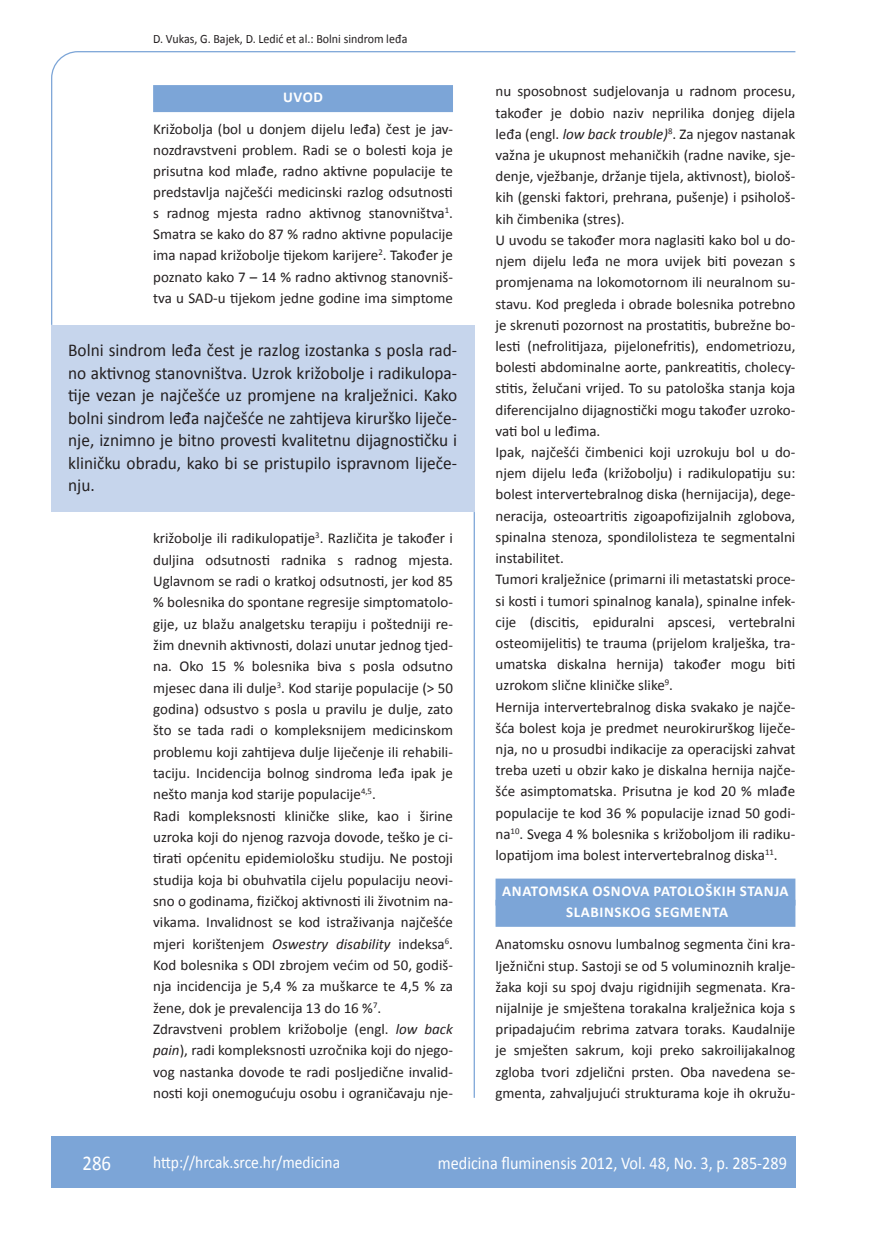
<style>
.page{position:relative;width:872px;height:1234px;background:#fff}
.page>*{position:absolute;margin:0;border:0;box-sizing:border-box;transform-origin:0 0}
.t1{font:21px "Calibri";color:#fff;scale:.9 1}
.anterfile{font:18px/22.5px "Calibri";color:#231f20;text-align:justify;scale:.96 1}
.t2{font:18px "Calibri";color:#fff;scale:.9 1}
.t3{font:17.25px "Calibri";color:#fff;scale:.9 1}
.osnovni_tekst{font:15px/21.1px "Calibri";color:#231f20;text-align:justify}
.naslov_ruler{font:700 15px "Calibri";letter-spacing:.04em;color:#fff}
.glava{font:12.75px "Calibri";color:#231f20;scale:.94 1}
.s1{font-style:italic}
</style>
<div class="page">
<svg style="left:51px;top:51px;width:745px;height:275px"></svg>
<hr style="left:473px;top:512px;width:2px;height:585px;background:#7ca5d7">
<div style="left:51px;top:1135px;width:744px;height:51px;background:#7ca5d7"></div>
<div style="left:153px;top:85px;width:300px;height:27px;background:#7ca5d7"></div>
<div style="left:495px;top:878px;width:300px;height:27px;background:#7ca5d7"></div>
<div style="left:495px;top:899px;width:300px;height:27px;background:#7ca5d7"></div>
<div style="left:51px;top:325px;width:423px;height:187px;background:#c6d5ec"></div>
<p class="glava" style="left:153px;top:30px;width:272px">D. Vukas, G. Bajek, D. Ledić et al.: Bolni sindrom leđa</p>
<p class="naslov_ruler" style="left:283px;top:88px;width:41px">UVOD</p>
<p class="osnovni_tekst" style="left:153px;top:118px;width:301px">Križobolja (bol u donjem dijelu leđa) čest je jav&shy;nozdravstveni problem. Radi se o bolesti koja je prisutna kod mlađe, radno aktivne populacije te predstavlja najčešći medicinski razlog odsutnosti s radnog mjesta radno aktivnog stanovništva<sup>1</sup>.<br>Smatra se kako do 87 % radno aktivne populacije ima napad križobolje tijekom karijere<sup>2</sup>. Također je poznato kako 7 – 14 % radno aktivnog stanovniš&shy;tva u SAD-u tijekom jedne godine ima simptome</p>
<p class="anterfile" style="left:68px;top:338px;width:407px">Bolni sindrom leđa čest je razlog izostanka s posla rad&shy;no aktivnog stanovništva. Uzrok križobolje i radikulopa&shy;tije vezan je najčešće uz promjene na kralježnici. Kako bolni sindrom leđa najčešće ne zahtijeva kirurško liječe&shy;nje, iznimno je bitno provesti kvalitetnu dijagnostičku i kliničku obradu, kako bi se pristupilo ispravnom liječe&shy;nju.</p>
<p class="osnovni_tekst" style="left:153px;top:526px;width:301px">križobolje ili radikulopatije<sup>3</sup>. Različita je također i duljina odsutnosti radnika s radnog mjesta.<br>Uglavnom se radi o kratkoj odsutnosti, jer kod 85 % bolesnika do spontane regresije simptomatolo&shy;gije, uz blažu analgetsku terapiju i poštedniji re&shy;žim dnevnih aktivnosti, dolazi unutar jednog tjed&shy;na. Oko 15 % bolesnika biva s posla odsutno mjesec dana ili dulje<sup>3</sup>. Kod starije populacije (&gt; 50 godina) odsustvo s posla u pravilu je dulje, zato što se tada radi o kompleksnijem medicinskom problemu koji zahtijeva dulje liječenje ili rehabili&shy;taciju. Incidencija bolnog sindroma leđa ipak je nešto manja kod starije populacije<sup>4,5</sup>.</p>
<p class="osnovni_tekst" style="left:153px;top:804px;width:301px">Radi kompleksnosti kliničke slike, kao i širine uzroka koji do njenog razvoja dovode, teško je ci&shy;tirati općenitu epidemiološku studiju. Ne postoji studija koja bi obuhvatila cijelu populaciju neovi&shy;sno o godinama, fizičkoj aktivnosti ili životnim na&shy;vikama. Invalidnost se kod istraživanja najčešće mjeri korištenjem <span class="s1">Oswestry disability</span> indeksa<sup>6</sup>.<br>Kod bolesnika s ODI zbrojem većim od 50, godiš&shy;nja incidencija je 5,4 % za muškarce te 4,5 % za žene, dok je prevalencija 13 do 16 %<sup>7</sup>.</p>
<p class="osnovni_tekst" style="left:153px;top:1017px;width:301px">Zdravstveni problem križobolje (engl. <span class="s1">low back pain</span>), radi kompleksnosti uzročnika koji do njego&shy;vog nastanka dovode te radi posljedične invalid&shy;nosti koji onemogućuju osobu i ograničavaju nje-</p>
<p class="osnovni_tekst" style="left:495px;top:80px;width:301px">nu sposobnost sudjelovanja u radnom procesu, također je dobio naziv neprilika donjeg dijela leđa (engl. <span class="s1">low back trouble)</span><sup>8</sup>. Za njegov nastanak važna je ukupnost mehaničkih (radne navike, sje&shy;denje, vježbanje, držanje tijela, aktivnost), biološ&shy;kih (genski faktori, prehrana, pušenje) i psihološ&shy;kih čimbenika (stres).</p>
<p class="osnovni_tekst" style="left:495px;top:228px;width:301px">U uvodu se također mora naglasiti kako bol u do&shy;njem dijelu leđa ne mora uvijek biti povezan s promjenama na lokomotornom ili neuralnom su&shy;stavu. Kod pregleda i obrade bolesnika potrebno je skrenuti pozornost na prostatitis, bubrežne bo&shy;lesti (nefrolitijaza, pijelonefritis), endometriozu, bolesti abdominalne aorte, pankreatitis, cholecy&shy;stitis, želučani vrijed. To su patološka stanja koja diferencijalno dijagnostički mogu također uzroko&shy;vati bol u leđima.</p>
<p class="osnovni_tekst" style="left:495px;top:440px;width:301px">Ipak, najčešći čimbenici koji uzrokuju bol u do&shy;njem dijelu leđa (križobolju) i radikulopatiju su: bolest intervertebralnog diska (hernijacija), dege&shy;neracija, osteoartritis zigoapofizijalnih zglobova, spinalna stenoza, spondilolisteza te segmentalni instabilitet.</p>
<p class="osnovni_tekst" style="left:495px;top:568px;width:301px">Tumori kralježnice (primarni ili metastatski proce&shy;si kosti i tumori spinalnog kanala), spinalne infek&shy;cije (discitis, epiduralni apscesi, vertebralni osteomijelitis) te trauma (prijelom kralješka, tra&shy;umatska diskalna hernija) također mogu biti uzrokom slične kliničke slike<sup>9</sup>.</p>
<p class="osnovni_tekst" style="left:495px;top:695px;width:301px">Hernija intervertebralnog diska svakako je najče&shy;šća bolest koja je predmet neurokirurškog liječe&shy;nja, no u prosudbi indikacije za operacijski zahvat treba uzeti u obzir kako je diskalna hernija najče&shy;šće asimptomatska. Prisutna je kod 20 % mlađe populacije te kod 36 % populacije iznad 50 godi&shy;na<sup>10</sup>. Svega 4 % bolesnika s križoboljom ili radiku&shy;lopatijom ima bolest intervertebralnog diska<sup>11</sup>.</p>
<p class="naslov_ruler" style="left:502px;top:881px;width:288px">ANATOMSKA OSNOVA PATOLOŠKIH STANJA</p>
<p class="naslov_ruler" style="left:566px;top:902px;width:163px">SLABINSKOG SEGMENTA</p>
<p class="osnovni_tekst" style="left:495px;top:932px;width:301px">Anatomsku osnovu lumbalnog segmenta čini kra&shy;lježnični stup. Sastoji se od 5 voluminoznih kralje&shy;žaka koji su spoj dvaju rigidnijih segmenata. Kra&shy;nijalnije je smještena torakalna kralježnica koja s pripadajućim rebrima zatvara toraks. Kaudalnije je smješten sakrum, koji preko sakroilijakalnog zgloba tvori zdjelični prsten. Oba navedena se&shy;gmenta, zahvaljujući strukturama koje ih okružu-</p>
<p class="t1" style="left:82px;top:1149px;width:33px">286</p>
<p class="t3" style="left:153px;top:1150px;width:209px">http://hrcak.srce.hr/medicina</p>
<p class="t2" style="left:438px;top:1151px;width:389px">medicina fluminensis 2012, Vol. 48, No. 3, p. 285-289</p>
</div>
